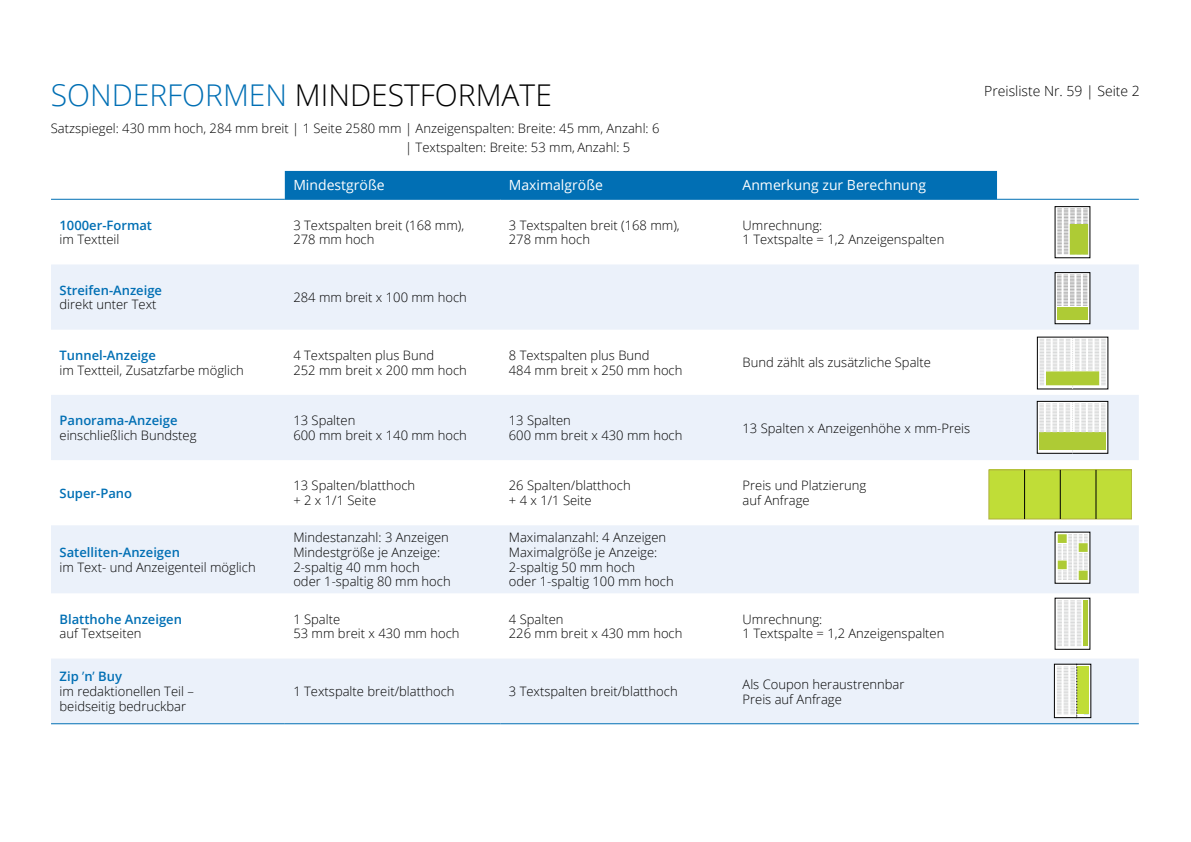
<style>
.page{position:relative;width:1191px;height:842px;background:#fff}
.page>*{position:absolute;margin:0;border:0;box-sizing:border-box;transform-origin:0 0}
.t1{font:300 30px "Open Sans";color:#000}
.t2{font:14px "Open Sans";color:#fff}
.t3{font:300 14px "Open Sans";color:#000}
.t4{font:300 13px/14.8px "Open Sans";color:#000}
.t5{font:600 13px/14.8px "Open Sans";color:#016fb4}
.s1{color:#016fb4}
.s2{font-weight:300;color:#000}
.s3{font-weight:600;color:#016fb4}
.s4{font-weight:400;color:#016fb4}
</style>
<div class="page">
<div style="left:285px;top:171px;width:712px;height:28px;background:#016fb4"></div>
<div style="left:51px;top:264px;width:1087px;height:66px;background:#ebf1fa"></div>
<svg style="left:51px;top:395px;width:1087px;height:328px;fill:#ebf1fa"></svg>
<hr style="left:51px;top:199px;width:234px;height:1px;background:#016fb4">
<hr style="left:285px;top:199px;width:215px;height:1px;background:#016fb4">
<hr style="left:500px;top:199px;width:234px;height:1px;background:#016fb4">
<hr style="left:734px;top:199px;width:263px;height:1px;background:#016fb4">
<hr style="left:997px;top:199px;width:141px;height:1px;background:#016fb4">
<hr style="left:51px;top:723px;width:234px;height:1px;background:#016fb4">
<hr style="left:285px;top:723px;width:215px;height:1px;background:#016fb4">
<hr style="left:500px;top:723px;width:234px;height:1px;background:#016fb4">
<hr style="left:734px;top:723px;width:263px;height:1px;background:#016fb4">
<hr style="left:997px;top:723px;width:141px;height:1px;background:#016fb4">
<div style="left:988px;top:470px;width:143px;height:49px;background:#c0dd37"></div>
<div style="left:988px;top:470px;width:143px;height:49px;border:1px solid #afb13f"></div>
<hr style="left:1060px;top:470px;width:1px;height:49px;background:#000">
<hr style="left:1095px;top:470px;width:1px;height:49px;background:#000">
<hr style="left:1024px;top:470px;width:1px;height:49px;background:#000">
<svg style="left:1058px;top:209px;width:30px;height:46px"></svg>
<svg style="left:1057px;top:208px;width:30px;height:46px"></svg>
<div style="left:1070px;top:224px;width:17px;height:30px;background:#aecb35"></div>
<svg style="left:1057px;top:274px;width:31px;height:48px"></svg>
<div style="left:1056px;top:307px;width:31px;height:13px;background:#aecb35"></div>
<svg style="left:1057px;top:275px;width:30px;height:31px"></svg>
<svg style="left:1037px;top:401px;width:71px;height:52px"></svg>
<svg style="left:1057px;top:534px;width:31px;height:47px"></svg>
<svg style="left:1057px;top:534px;width:30px;height:46px"></svg>
<svg style="left:1057px;top:600px;width:31px;height:47px"></svg>
<svg style="left:1057px;top:600px;width:26px;height:46px"></svg>
<hr style="left:1083px;top:600px;width:4px;height:46px;background:#aecb35">
<svg style="left:1077px;top:666px;width:12px;height:50px"></svg>
<div style="left:1054px;top:664px;width:37px;height:54px;border:1px solid #000"></div>
<div style="left:1077px;top:667px;width:11px;height:47px;background:#c0dd37"></div>
<svg style="left:1056px;top:664px;width:21px;height:54px"></svg>
<svg style="left:1037px;top:337px;width:71px;height:52px"></svg>
<p class="t1" style="left:51px;top:75px;width:503px"><span class="s1">SONDERFORMEN</span> MI NDESTFORMATE</p>
<p class="t4" style="left:405px;top:119px;width:256px;line-height:18.4px;text-indent:-354px">Satzspiegel: 430 mm hoch, 284 mm breit | 1 Seite 2580 mm | Anzeigenspalten: Breite: 45 mm, Anzahl: 6 | Textspalten: Breite: 53 mm, Anzahl: 5</p>
<p class="t2" style="left:293px;top:176px;width:93px">Mindestgröße</p>
<p class="t2" style="left:509px;top:176px;width:96px">Maximalgröße</p>
<p class="t2" style="left:742px;top:176px;width:185px">Anmerkung zur Berechnung</p>
<p class="t5" style="left:60px;top:217px;width:94px">1000er-Format <span class="s2">im Textteil</span></p>
<p class="t4" style="left:293px;top:217px;width:172px">3 Textspalten breit (168 mm),<br>278 mm hoch</p>
<p class="t4" style="left:509px;top:217px;width:172px">3 Textspalten breit (168 mm),<br>278 mm hoch</p>
<p class="t4" style="left:742px;top:217px;width:203px">U mrechnung:<br>1 Textspalte = 1,2 Anzeigenspalten</p>
<p class="t5" style="left:60px;top:282px;width:104px">Streifen-Anzeige <span class="s2">direkt unter Text</span></p>
<p class="t4" style="left:293px;top:290px;width:175px">284 mm breit x 100 mm hoch</p>
<p class="t3" style="left:984px;top:81px;width:157px">Preisliste Nr. 59 | Seite 2</p>
<p class="t4" style="left:60px;top:347px;width:186px"><span class="s3">Tunnel-Anzeige<br></span>im Textteil, Zusatzfarbe möglich</p>
<p class="t4" style="left:293px;top:347px;width:175px">4 Textspalten plus Bund<br>252 mm breit x 200 mm hoch</p>
<p class="t4" style="left:509px;top:347px;width:175px">8 Textspalten plus Bund<br>484 mm breit x 250 mm hoch</p>
<p class="t4" style="left:742px;top:355px;width:190px">Bund zählt als zusätzliche Spalte</p>
<p class="t4" style="left:60px;top:413px;width:138px"><span class="s3">Panorama-Anzeige </span>einschließlich Bundsteg</p>
<p class="t4" style="left:293px;top:413px;width:175px">13 Spalten<br>600 mm breit x 140 mm hoch</p>
<p class="t4" style="left:509px;top:413px;width:175px">13 Spalten<br>600 mm breit x 430 mm hoch</p>
<p class="t4" style="left:742px;top:420px;width:229px">13 Spalten x Anzeigenhöhe x mm-Preis</p>
<p class="t5" style="left:60px;top:485px;width:74px">Super-Pano</p>
<p class="t4" style="left:293px;top:478px;width:123px">13 Spalten/blatthoch + 2 x 1/1 Seite</p>
<p class="t4" style="left:509px;top:478px;width:123px">26 Spalten/blatthoch + 4 x 1/1 Seite</p>
<p class="t4" style="left:742px;top:478px;width:125px">Preis und Platzierung auf Anfrage</p>
<p class="t4" style="left:60px;top:544px;width:198px"><span class="s3">Satelliten-Anzeigen<br></span>im Text- und Anzeigenteil möglich</p>
<p class="t4" style="left:293px;top:530px;width:159px">Mindestanzahl: 3 Anzeigen<br>Mindestgröße je Anzeige:<br>2-spaltig 40 mm hoch<br>oder 1-spaltig 80 mm hoch</p>
<p class="t4" style="left:509px;top:530px;width:166px">Maximalanzahl: 4 Anzeigen<br>Maximalgröße je Anzeige:<br>2-spaltig 50 mm hoch<br>oder 1-spaltig 100 mm hoch</p>
<p class="t5" style="left:60px;top:611px;width:124px">Blatthohe Anzeigen <span class="s2">auf Textseiten</span></p>
<p class="t4" style="left:293px;top:611px;width:168px">1 Spalte<br>53 mm breit x 430 mm hoch</p>
<p class="t4" style="left:509px;top:611px;width:175px">4 Spalten<br>226 mm breit x 430 mm hoch</p>
<p class="t4" style="left:742px;top:611px;width:203px">U mrechnung:<br>1 Textspalte = 1,2 Anzeigenspalten</p>
<p class="t4" style="left:60px;top:669px;width:136px"><span class="s3">Zip</span> <span class="s4">’</span><span class="s3">n</span><span class="s4">’</span> <span class="s3">Buy<br></span>im redaktionellen Teil – beidseitig bedruckbar</p>
<p class="t4" style="left:293px;top:684px;width:163px">1 Textspalte breit/blatthoch</p>
<p class="t4" style="left:509px;top:684px;width:170px">3 Textspalten breit/blatthoch</p>
<p class="t4" style="left:742px;top:676px;width:163px">Als Coupon heraustrennbar<br>Preis auf Anfrage</p>
</div>
